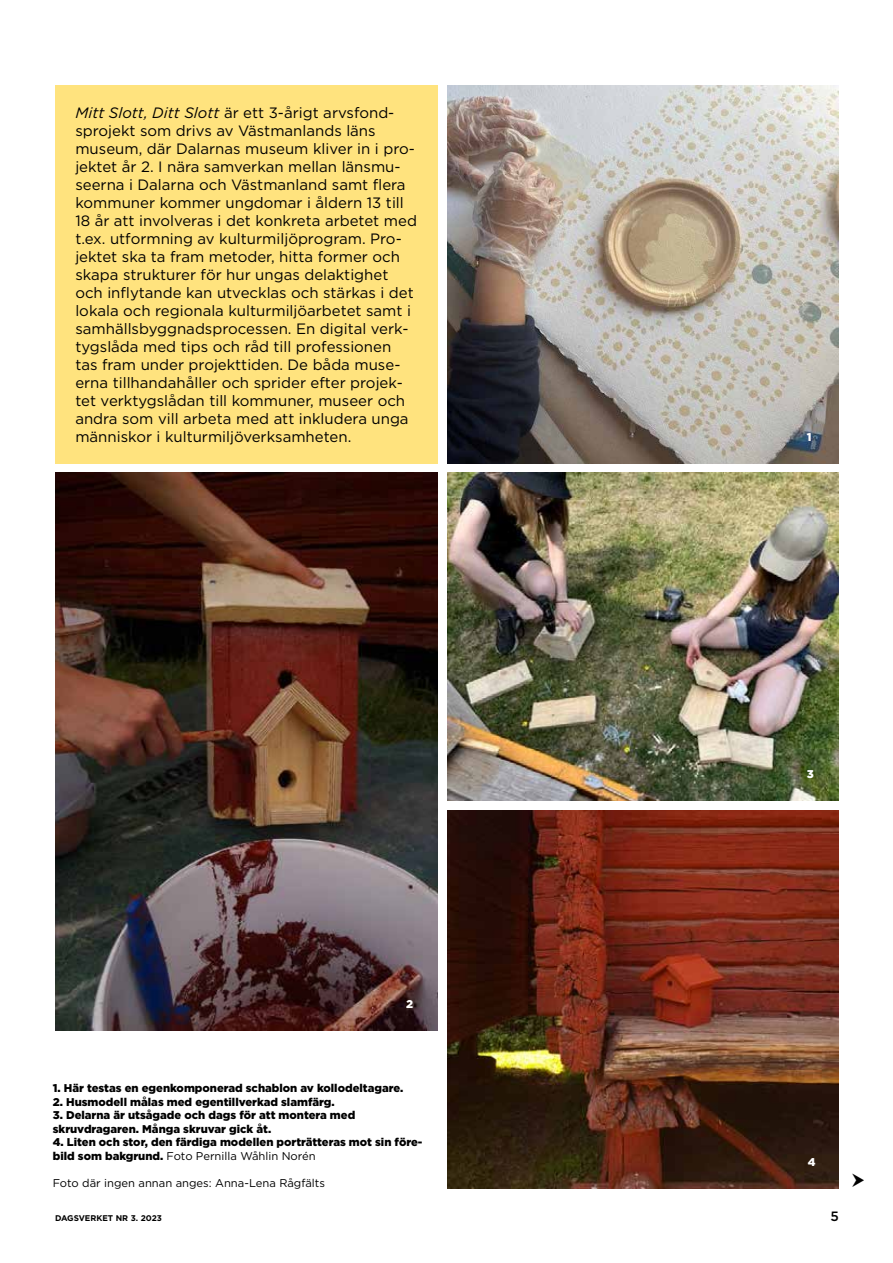
<style>
.page{position:relative;width:893px;height:1263px;background:#fff}
.page>*{position:absolute;margin:0;border:0;box-sizing:border-box;transform-origin:0 0}
.t1{font:15px/18px "Gotham";color:#000}
.t2{font:500 13.5px "Gotham";color:#000}
.t3{font:900 11.25px/13.5px "Gotham";color:#000}
.t4{font:11.25px "Gotham";color:#000}
.t5{font:900 11.25px "Gotham";color:#fff}
.t6{font:700 8.25px "Gotham";color:#000}
.s1{font-style:italic}
.s2{font-weight:400}
</style>
<div class="page">
<div style="left:55px;top:85px;width:383px;height:379px;background:#ffe37e"></div>
<img style="left:55px;top:472px;width:383px;height:559px">
<img style="left:447px;top:85px;width:392px;height:379px">
<img style="left:448px;top:810px;width:391px;height:378px">
<img style="left:448px;top:472px;width:391px;height:328px">
<p class="t1" style="left:75px;top:103px;width:343px"><span class="s1">Mitt Slott, Ditt Slott</span> är ett 3-årigt arvsfond&shy;sprojekt som drivs av Västmanlands läns museum, där Dalarnas museum kliver in i pro&shy;jektet år 2. I nära samverkan mellan länsmu&shy;seerna i Dalarna och Västmanland samt flera kommuner kommer ungdomar i åldern 13 till 18 år att involveras i det konkreta arbetet med t.ex. utformning av kulturmiljöprogram. Pro&shy;jektet ska ta fram metoder, hitta former och skapa strukturer för hur ungas delaktighet och inflytande kan utvecklas och stärkas i det lokala och regionala kulturmiljöarbetet samt i samhällsbyggnadsprocessen. En digital verk&shy;tygslåda med tips och råd till professionen tas fram under projekttiden. De båda muse&shy;erna tillhandahåller och sprider efter projek&shy;tet verktygslådan till kommuner, museer och andra som vill arbeta med att inkludera unga människor i kulturmiljöverksamheten.</p>
<p class="t5" style="left:406px;top:996px;width:9px">2</p>
<p class="t3" style="left:53px;top:1081px;width:352px">1. Här testas en egenkomponerad schablon av kollodeltagare.</p>
<p class="t3" style="left:53px;top:1095px;width:283px">2. Husmodell målas med egentillverkad slamfärg.</p>
<p class="t3" style="left:53px;top:1108px;width:304px">3. Delarna är utsågade och dags för att montera med skruvdragaren. Många skruvar gick åt.</p>
<p class="t3" style="left:53px;top:1135px;width:371px">4. Liten och stor, den färdiga modellen porträtteras mot sin före&shy;bild som bakgrund. <span class="s2">Foto Pernilla Wåhlin Norén</span></p>
<p class="t4" style="left:53px;top:1176px;width:274px">Foto där ingen annan anges: Anna-Lena Rågfälts</p>
<p class="t5" style="left:807px;top:429px;width:6px">1</p>
<p class="t5" style="left:807px;top:766px;width:8px">3</p>
<p class="t5" style="left:808px;top:1154px;width:9px">4</p>
<p class="t6" style="left:55px;top:1212px;width:108px">DAGSVERKET NR 3. 2023</p>
<p class="t2" style="left:830px;top:1207px;width:10px">5</p>
</div>
